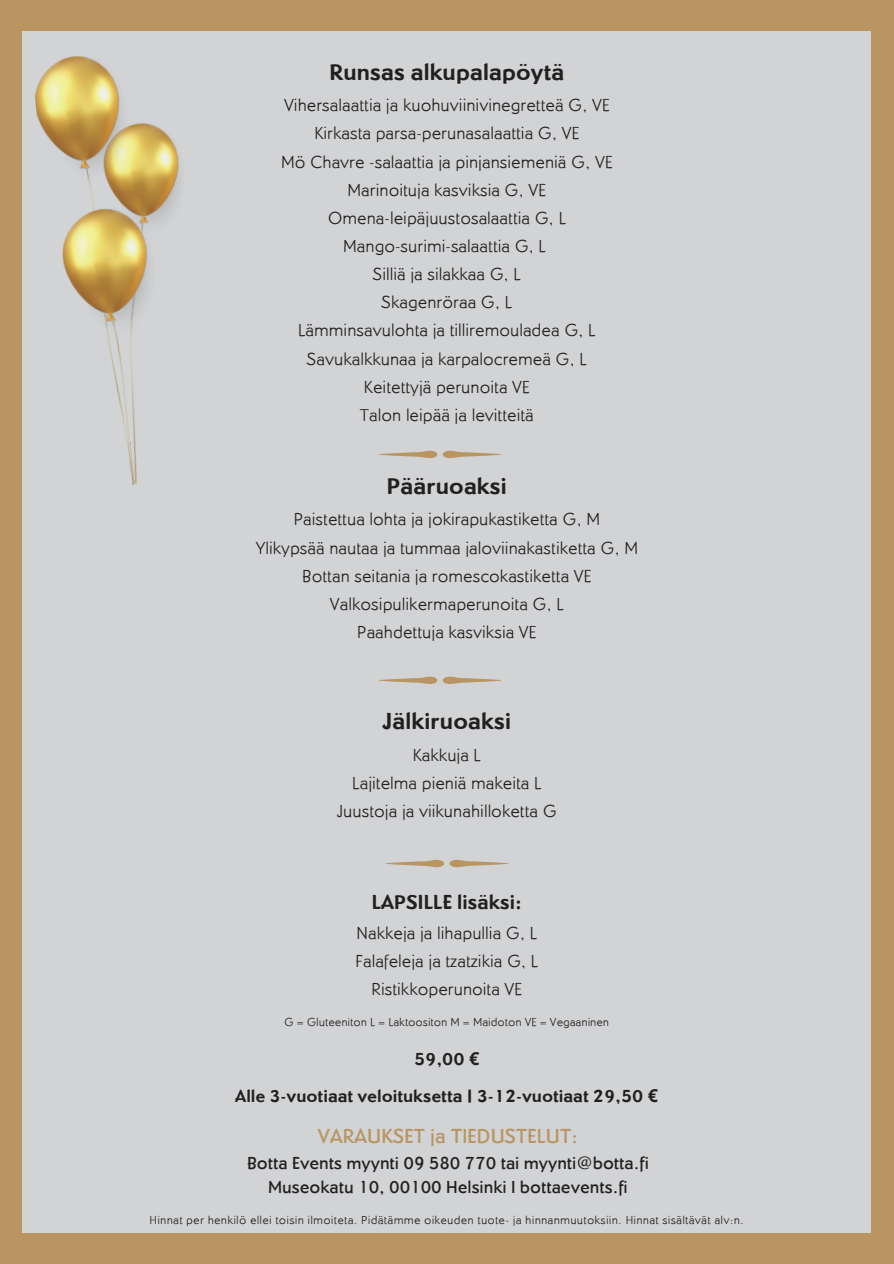
<style>
.page{position:relative;width:894px;height:1264px;background:#fff}
.page>*{position:absolute;margin:0;border:0;box-sizing:border-box;transform-origin:0 0}
.t1{font:700 24px "Dundee";letter-spacing:.035em;color:#231f20}
.t2{font:500 21px "Dundee";letter-spacing:.035em;color:#b89561}
.t3{font:700 21px "Dundee";letter-spacing:.035em;color:#231f20}
.t4{font:300 18px/28.2px "Dundee";letter-spacing:.035em;color:#231f20;text-align:center}
.t5{font:500 18px/24.8px "Dundee";letter-spacing:.035em;color:#231f20;text-align:center}
.t6{font:700 18px "Dundee";letter-spacing:.035em;color:#231f20}
.t7{font:300 12px "Dundee";letter-spacing:.065em;color:#231f20}
.t8{font:300 12px "Dundee";letter-spacing:.045em;color:#231f20}
.s1{font-family:"Noto Sans"}
</style>
<div class="page">
<div style="left:0;top:0;width:893px;height:1263px;background:#b89561"></div>
<div style="left:23px;top:31px;width:847px;height:1201px;background:#d1d3d4"></div>
<svg style="left:378px;top:676px;width:123px;height:8px"></svg>
<svg style="left:378px;top:451px;width:123px;height:7px"></svg>
<svg style="left:385px;top:859px;width:123px;height:8px"></svg>
<img style="left:34px;top:56px;width:145px;height:429px">
<p class="t1" style="left:329px;top:64px;width:236px">Runsas alkupalapöytä</p>
<p class="t4" style="left:281px;top:93px;width:332px">Vihersalaattia ja kuohuviinivinegretteä G, VE<br>Kirkasta parsa-perunasalaattia G, VE<br>Mö Chavre -salaattia ja pinjansiemeniä G, VE<br>Marinoituja kasviksia G, VE<br>Omena-leipäjuustosalaattia G, L<br>Mango-surimi-salaattia G, L<br>Silliä ja silakkaa G, L<br>Skagenröraa G, L<br>Lämminsavulohta ja tilliremouladea G, L<br>Savukalkkunaa ja karpalocremeä G, L<br>Keitettyjä perunoita VE<br>Talon leipää ja levitteitä</p>
<h2 class="t1" style="left:387px;top:478px;width:121px">Pääruoaksi</h2>
<h2 class="t4" style="left:256px;top:507px;width:383px">Paistettua lohta ja jokirapukastiketta G, M<br>Ylikypsää nautaa ja tummaa jaloviinakastiketta G, M Bottan seitania ja romescokastiketta VE Valkosipulikermaperunoita G, L<br>Paahdettuja kasviksia VE</h2>
<h2 class="t1" style="left:383px;top:713px;width:129px">Jälkiruoaksi</h2>
<h2 class="t4" style="left:337px;top:742px;width:220px">Kakkuja L<br>Lajitelma pieniä makeita L<br>Juustoja ja viikunahilloketta G</h2>
<h2 class="t3" style="left:372px;top:895px;width:151px">LAPSILLE lisäksi:</h2>
<h2 class="t4" style="left:355px;top:920px;width:184px">Nakkeja ja lihapullia G, L<br>Falafeleja ja tzatzikia G, L<br>Ristikkoperunoita VE</h2>
<h1 class="t8" style="left:284px;top:1018px;width:326px">G = Gluteeniton L = Laktoositon M = Maidoton VE = Vegaaninen</h1>
<h2 class="t6" style="left:414px;top:1052px;width:66px">59,00 <span class="s1">€</span></h2>
<h1 class="t6" style="left:235px;top:1089px;width:424px">Alle 3-vuotiaat veloituksetta | 3-12-vuotiaat 29,50 <span class="s1">€</span></h1>
<p class="t2" style="left:318px;top:1128px;width:260px">VARAUKSET ja TIEDUSTELUT:</p>
<p class="t5" style="left:247px;top:1151px;width:402px">Botta Events myynti 09 580 770 tai myynti@botta.fi<br>Museokatu 10, 00100 Helsinki I bottaevents.fi</p>
<h1 class="t7" style="left:150px;top:1215px;width:595px">Hinnat per henkilö ellei toisin ilmoiteta. Pidätämme oikeuden tuote- ja hinnanmuutoksiin. Hinnat sisältävät alv:n.</h1>
</div>
